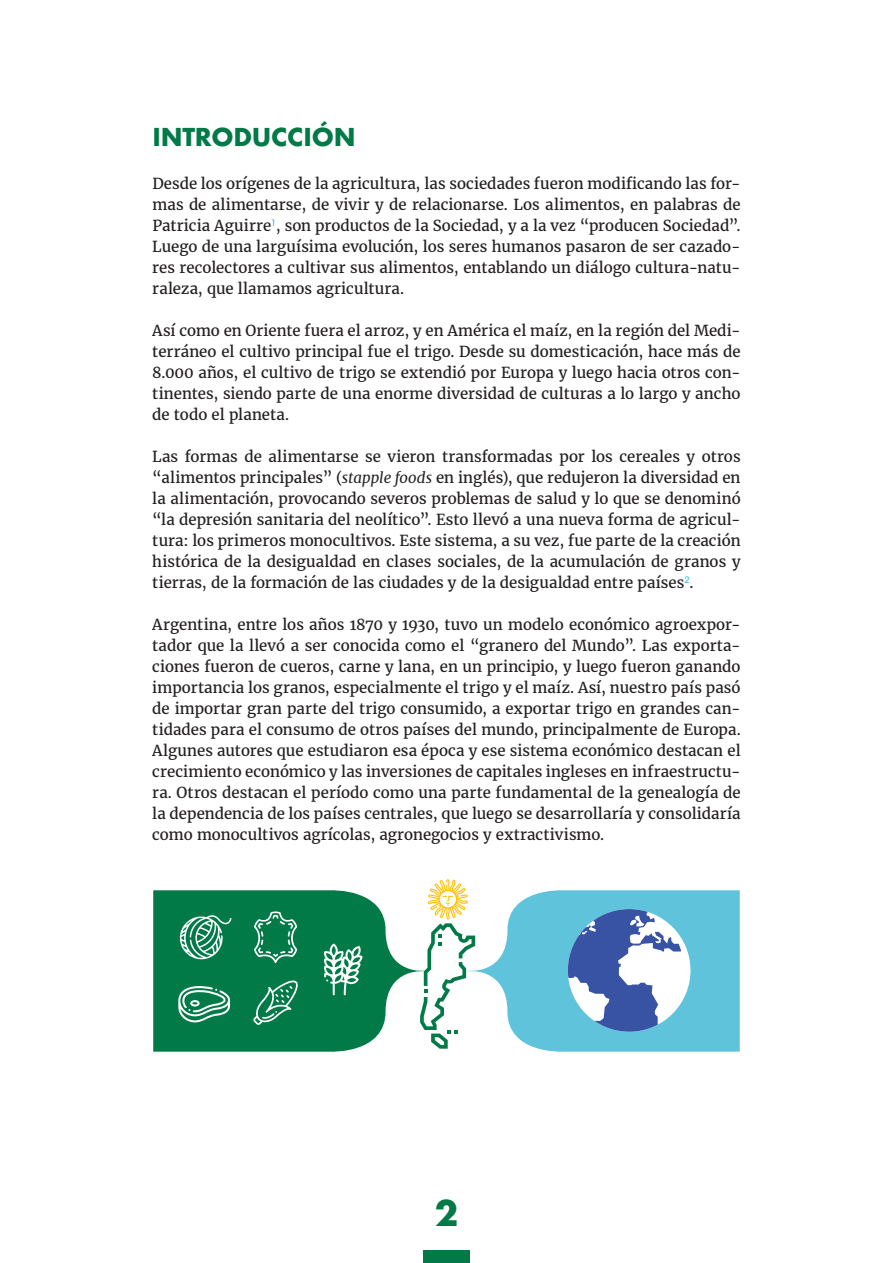
<style>
.page{position:relative;width:893px;height:1263px;background:#fff}
.page>*{position:absolute;margin:0;border:0;box-sizing:border-box;transform-origin:0 0}
.t1{font:700 34.5px "Futura";color:#017a47}
.t2{font:700 24px "Futura";letter-spacing:-.005em;color:#017a47}
.t3{font:15px/21px "Merriweather";letter-spacing:.005em;color:#231f20;text-align:justify}
.s1{font-style:italic}
</style>
<div class="page">
<svg style="left:153px;top:879px;width:587px;height:173px"></svg>
<div style="left:423px;top:1251px;width:47px;height:12px;background:#017a47"></div>
<h2 class="t2" style="left:152px;top:121px;width:205px">INTRODUCCIÓN</h2>
<p class="t3" style="left:152px;top:173px;width:590px">Desde los orígenes de la agricultura, las sociedades fueron modificando las for&shy;mas de alimentarse, de vivir y de relacionarse. Los alimentos, en palabras de Patricia Aguirre<sup>1</sup>, son productos de la Sociedad, y a la vez “producen Sociedad”.<br>Luego de una larguísima evolución, los seres humanos pasaron de ser cazado&shy;res recolectores a cultivar sus alimentos, entablando un diálogo cultura-natu&shy;raleza, que llamamos agricultura.</p>
<p class="t3" style="left:152px;top:320px;width:590px">Así como en Oriente fuera el arroz, y en América el maíz, en la región del Medi&shy;terráneo el cultivo principal fue el trigo. Desde su domesticación, hace más de 8.000 años, el cultivo de trigo se extendió por Europa y luego hacia otros con&shy;tinentes, siendo parte de una enorme diversidad de culturas a lo largo y ancho de todo el planeta.</p>
<p class="t3" style="left:152px;top:446px;width:590px">Las formas de alimentarse se vieron transformadas por los cereales y otros “alimentos principales” (<span class="s1">stapple foods</span> en inglés), que redujeron la diversidad en la alimentación, provocando severos problemas de salud y lo que se denominó “la depresión sanitaria del neolítico”. Esto llevó a una nueva forma de agricul&shy;tura: los primeros monocultivos. Este sistema, a su vez, fue parte de la creación histórica de la desigualdad en clases sociales, de la acumulación de granos y tierras, de la formación de las ciudades y de la desigualdad entre países<sup>2</sup>.</p>
<p class="t3" style="left:152px;top:614px;width:590px">Argentina, entre los años 1870 y 1930, tuvo un modelo económico agroexpor&shy;tador que la llevó a ser conocida como el “granero del Mundo”. Las exporta&shy;ciones fueron de cueros, carne y lana, en un principio, y luego fueron ganando importancia los granos, especialmente el trigo y el maíz. Así, nuestro país pasó de importar gran parte del trigo consumido, a exportar trigo en grandes can&shy;tidades para el consumo de otros países del mundo, principalmente de Europa.<br>Algunes autores que estudiaron esa época y ese sistema económico destacan el crecimiento económico y las inversiones de capitales ingleses en infraestructu&shy;ra. Otros destacan el período como una parte fundamental de la genealogía de la dependencia de los países centrales, que luego se desarrollaría y consolidaría como monocultivos agrícolas, agronegocios y extractivismo.</p>
<h1 class="t1" style="left:435px;top:1190px;width:25px">2</h1>
</div>
